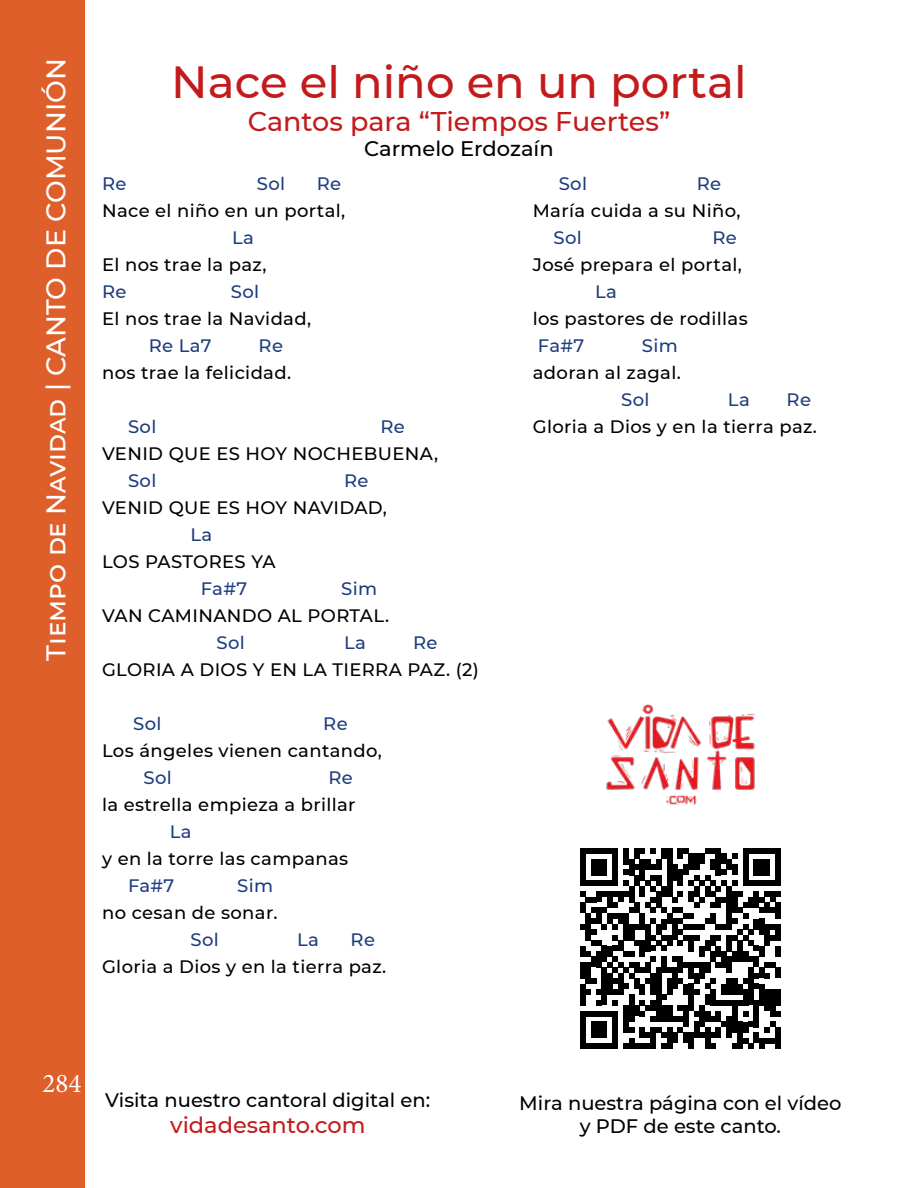
<style>
.page{position:relative;width:918px;height:1188px;background:#fff}
.page>*{position:absolute;margin:0;border:0;box-sizing:border-box;transform-origin:0 0}
.t1{font:500 45px "Montserrat";color:#c31b1c}
.t2{font:500 27px "Montserrat";color:#fff}
.t3{font:500 27px "Montserrat";color:#c31b1c}
.t4{font:27px "Minion Pro";color:#fff}
.t5{font:500 22.5px "Montserrat";color:#c31b1c}
.t6{font:500 21px "Montserrat";color:#000}
.t7{font:500 19.5px/23.4px "Montserrat";color:#000;text-align:center}
.t8{font:500 18px "Montserrat";letter-spacing:.02em;color:#000}
.t9{font:500 18px "Montserrat";letter-spacing:.02em;color:#1e3d7e}
</style>
<div class="page">
<div style="left:0;top:0;width:85px;height:1188px;background:#df5f2b"></div>
<img style="left:606px;top:704px;width:149px;height:101px">
<svg style="left:580px;top:848px;width:201px;height:201px"></svg>
<div style="left:775px;top:1027px;width:6px;height:22px;background:#000"></div>
<h2 class="t2" style="left:37px;top:661px;width:604px;rotate:-90deg">Tiempo de Navidad | CANTO DE COMUNIÓN</h2>
<h1 class="t1" style="left:171px;top:51px;width:577px">Nace el niño en un portal</h1>
<p class="t6" style="left:364px;top:134px;width:191px">Carmelo Erdozaín</p>
<h2 class="t3" style="left:248px;top:103px;width:424px">Cantos para “Tiempos Fuertes”</h2>
<p class="t9" style="left:102px;top:171px;width:26px">Re</p>
<p class="t9" style="left:257px;top:171px;width:30px">Sol</p>
<p class="t9" style="left:317px;top:171px;width:26px">Re</p>
<p class="t8" style="left:102px;top:198px;width:245px">Nace el niño en un portal,</p>
<p class="t9" style="left:232px;top:225px;width:23px">La</p>
<p class="t8" style="left:102px;top:252px;width:166px">El nos trae la paz,</p>
<p class="t9" style="left:102px;top:279px;width:26px">Re</p>
<p class="t9" style="left:231px;top:279px;width:30px">Sol</p>
<p class="t8" style="left:102px;top:306px;width:211px">El nos trae la Navidad,</p>
<p class="t9" style="left:149px;top:333px;width:64px">Re La7</p>
<p class="t9" style="left:259px;top:333px;width:26px">Re</p>
<p class="t8" style="left:102px;top:360px;width:191px">nos trae la felicidad.</p>
<p class="t9" style="left:128px;top:414px;width:30px">Sol</p>
<p class="t9" style="left:380px;top:414px;width:26px">Re</p>
<p class="t8" style="left:102px;top:441px;width:338px">VENID QUE ES HOY NOCHEBUENA,</p>
<p class="t9" style="left:128px;top:468px;width:30px">Sol</p>
<p class="t9" style="left:344px;top:468px;width:26px">Re</p>
<p class="t8" style="left:102px;top:495px;width:286px">VENID QUE ES HOY NAVIDAD,</p>
<p class="t9" style="left:190px;top:522px;width:23px">La</p>
<p class="t8" style="left:102px;top:549px;width:175px">LOS PASTORES YA</p>
<p class="t9" style="left:201px;top:576px;width:48px">Fa#7</p>
<p class="t9" style="left:341px;top:576px;width:37px">Sim</p>
<p class="t8" style="left:102px;top:603px;width:289px">VAN CAMINANDO AL PORTAL.</p>
<p class="t9" style="left:216px;top:630px;width:30px">Sol</p>
<p class="t9" style="left:344px;top:630px;width:23px">La</p>
<p class="t9" style="left:413px;top:630px;width:26px">Re</p>
<p class="t8" style="left:102px;top:657px;width:378px">GLORIA A DIOS Y EN LA TIERRA PAZ. (2)</p>
<p class="t9" style="left:133px;top:711px;width:30px">Sol</p>
<p class="t9" style="left:323px;top:711px;width:26px">Re</p>
<p class="t8" style="left:102px;top:738px;width:281px">Los ángeles vienen cantando,</p>
<p class="t9" style="left:144px;top:765px;width:30px">Sol</p>
<p class="t9" style="left:328px;top:765px;width:26px">Re</p>
<p class="t8" style="left:102px;top:792px;width:255px">la estrella empieza a brillar</p>
<p class="t9" style="left:170px;top:819px;width:23px">La</p>
<p class="t8" style="left:102px;top:846px;width:248px">y en la torre las campanas</p>
<p class="t9" style="left:128px;top:873px;width:48px">Fa#7</p>
<p class="t9" style="left:237px;top:873px;width:37px">Sim</p>
<p class="t8" style="left:102px;top:900px;width:177px">no cesan de sonar.</p>
<p class="t9" style="left:190px;top:927px;width:30px">Sol</p>
<p class="t9" style="left:297px;top:927px;width:23px">La</p>
<p class="t9" style="left:351px;top:927px;width:26px">Re</p>
<p class="t8" style="left:102px;top:954px;width:286px">Gloria a Dios y en la tierra paz.</p>
<p class="t9" style="left:559px;top:171px;width:30px">Sol</p>
<p class="t9" style="left:697px;top:171px;width:26px">Re</p>
<p class="t8" style="left:533px;top:198px;width:209px">María cuida a su Niño,</p>
<p class="t9" style="left:554px;top:225px;width:30px">Sol</p>
<p class="t9" style="left:712px;top:225px;width:26px">Re</p>
<p class="t8" style="left:533px;top:252px;width:211px">José prepara el portal,</p>
<p class="t9" style="left:595px;top:279px;width:23px">La</p>
<p class="t8" style="left:533px;top:306px;width:217px">los pastores de rodillas</p>
<p class="t9" style="left:538px;top:333px;width:48px">Fa#7</p>
<p class="t9" style="left:642px;top:333px;width:37px">Sim</p>
<p class="t8" style="left:533px;top:360px;width:150px">adoran al zagal.</p>
<p class="t9" style="left:621px;top:387px;width:30px">Sol</p>
<p class="t9" style="left:728px;top:387px;width:23px">La</p>
<p class="t9" style="left:787px;top:387px;width:26px">Re</p>
<p class="t8" style="left:533px;top:414px;width:286px">Gloria a Dios y en la tierra paz.</p>
<h2 class="t4" style="left:43px;top:1065px;width:40px">284</h2>
<p class="t7" style="left:105px;top:1087px;width:326px">Visita nuestro cantoral digital en:</p>
<p class="t5" style="left:170px;top:1110px;width:197px">vidadesanto.com</p>
<p class="t7" style="left:519px;top:1090px;width:324px">Mira nuestra página con el vídeo y PDF de este canto.</p>
</div>
